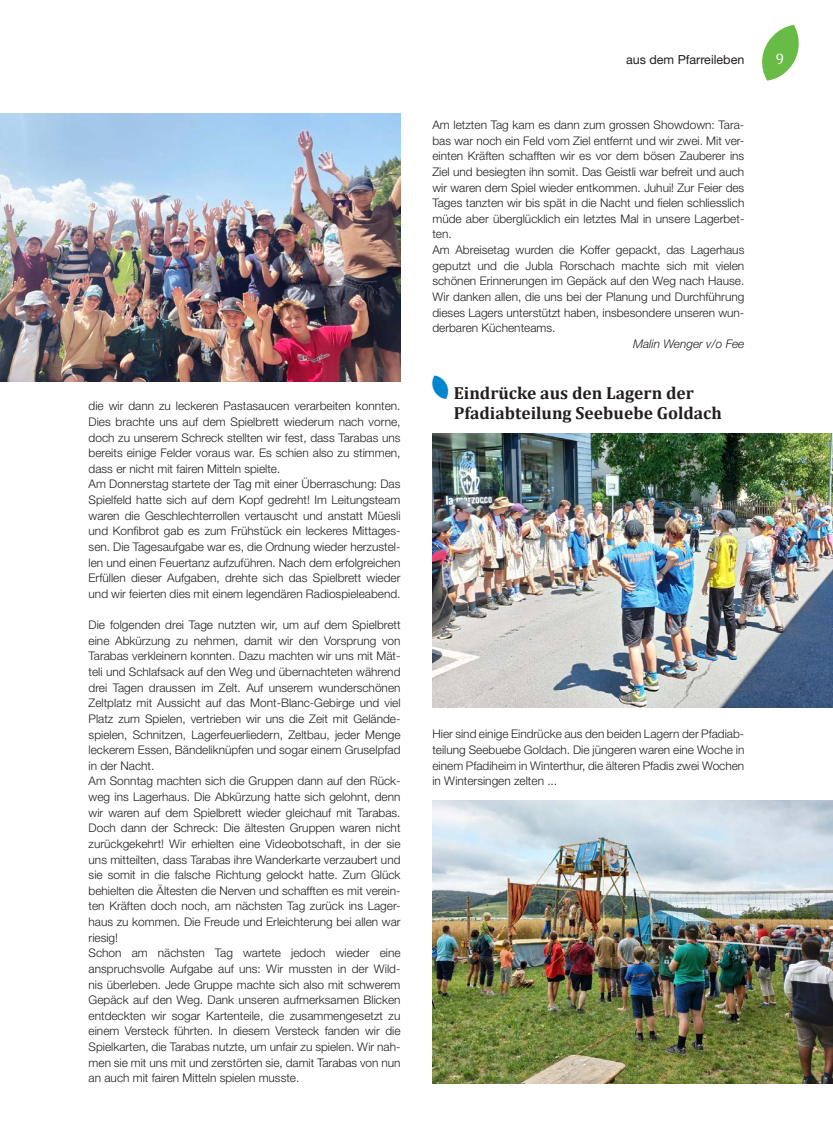
<style>
.page{position:relative;width:833px;height:1134px;background:#fff}
.page>*{position:absolute;margin:0;border:0;box-sizing:border-box;transform-origin:0 0}
.t1{font:700 17.5px/20px "Cambria";color:#231f20}
.t2{font:15px "Cambria";color:#fff}
.t3{font:12.5px "Helvetica Neue LT Std";color:#231f20}
.t4{font:300 11.88px/15.6px "Helvetica Neue LT Std";color:#231f20}
.t5{font:italic 300 11.88px "Helvetica Neue LT Std";color:#231f20}
</style>
<div class="page">
<svg style="left:762px;top:25px;width:37px;height:56px"></svg>
<img style="left:432px;top:434px;width:401px;height:273px">
<img style="left:0;top:113px;width:400px;height:268px">
<img style="left:432px;top:801px;width:401px;height:282px">
<p class="t4" style="left:89px;top:398px;width:313px">die wir dann zu leckeren Pastasaucen verarbeiten konnten.<br>Dies brachte uns auf dem Spielbrett wiederum nach vorne, doch zu unserem Schreck stellten wir fest, dass Tarabas uns bereits einige Felder voraus war. Es schien also zu stimmen, dass er nicht mit fairen Mitteln spielte.<br>Am Donnerstag startete der Tag mit einer Überraschung: Das Spielfeld hatte sich auf dem Kopf gedreht! Im Leitungsteam waren die Geschlechterrollen vertauscht und anstatt Müesli und Konfibrot gab es zum Frühstück ein leckeres Mittages&shy;sen. Die Tagesaufgabe war es, die Ordnung wieder herzustel&shy;len und einen Feuertanz aufzuführen. Nach dem erfolgreichen Erfüllen dieser Aufgaben, drehte sich das Spielbrett wieder und wir feierten dies mit einem legendären Radiospieleabend.</p>
<p class="t4" style="left:89px;top:617px;width:313px">Die folgenden drei Tage nutzten wir, um auf dem Spielbrett eine Abkürzung zu nehmen, damit wir den Vorsprung von Tarabas verkleinern konnten. Dazu machten wir uns mit Mät&shy;teli und Schlafsack auf den Weg und übernachteten während drei Tagen draussen im Zelt. Auf unserem wunderschönen Zeltplatz mit Aussicht auf das Mont-Blanc-Gebirge und viel Platz zum Spielen, vertrieben wir uns die Zeit mit Gelände&shy;spielen, Schnitzen, Lagerfeuerliedern, Zeltbau, jeder Menge leckerem Essen, Bändeliknüpfen und sogar einem Gruselpfad in der Nacht.<br>Am Sonntag machten sich die Gruppen dann auf den Rück&shy;weg ins Lagerhaus. Die Abkürzung hatte sich gelohnt, denn wir waren auf dem Spielbrett wieder gleichauf mit Tarabas.<br>Doch dann der Schreck: Die ältesten Gruppen waren nicht zurückgekehrt! Wir erhielten eine Videobotschaft, in der sie uns mitteilten, dass Tarabas ihre Wanderkarte verzaubert und sie somit in die falsche Richtung gelockt hatte. Zum Glück behielten die Ältesten die Nerven und schafften es mit verein&shy;ten Kräften doch noch, am nächsten Tag zurück ins Lager&shy;haus zu kommen. Die Freude und Erleichterung bei allen war riesig!<br>Schon am nächsten Tag wartete jedoch wieder eine anspruchsvolle Aufgabe auf uns: Wir mussten in der Wild&shy;nis überleben. Jede Gruppe machte sich also mit schwerem Gepäck auf den Weg. Dank unseren aufmerksamen Blicken entdeckten wir sogar Kartenteile, die zusammengesetzt zu einem Versteck führten. In diesem Versteck fanden wir die Spielkarten, die Tarabas nutzte, um unfair zu spielen. Wir nah&shy;men sie mit uns mit und zerstörten sie, damit Tarabas von nun an auch mit fairen Mitteln spielen musste.</p>
<p class="t3" style="left:626px;top:52px;width:120px">aus dem Pfarreileben</p>
<p class="t2" style="left:775px;top:50px;width:10px">9</p>
<p class="t4" style="left:432px;top:117px;width:313px">Am letzten Tag kam es dann zum grossen Showdown: Tara&shy;bas war noch ein Feld vom Ziel entfernt und wir zwei. Mit ver&shy;einten Kräften schafften wir es vor dem bösen Zauberer ins Ziel und besiegten ihn somit. Das Geistli war befreit und auch wir waren dem Spiel wieder entkommen. Juhui! Zur Feier des Tages tanzten wir bis spät in die Nacht und fielen schliesslich müde aber überglücklich ein letztes Mal in unsere Lagerbet&shy;ten.<br>Am Abreisetag wurden die Koffer gepackt, das Lagerhaus geputzt und die Jubla Rorschach machte sich mit vielen schönen Erinnerungen im Gepäck auf den Weg nach Hause.<br>Wir danken allen, die uns bei der Planung und Durchführung dieses Lagers unterstützt haben, insbesondere unseren wun&shy;derbaren Küchenteams.</p>
<p class="t5" style="left:633px;top:337px;width:113px">Malin Wenger v/o Fee</p>
<h1 class="t1" style="left:454px;top:382px;width:270px">Eindrücke aus den Lagern der<br>Pfadiabteilung Seebuebe Goldach</h1>
<p class="t4" style="left:432px;top:726px;width:313px;text-align:justify">Hier sind einige Eindrücke aus den beiden Lagern der Pfadiab&shy;teilung Seebuebe Goldach. Die jüngeren waren eine Woche in einem Pfadiheim in Winterthur, die älteren Pfadis zwei Wochen in Wintersingen zelten ...</p>
</div>
